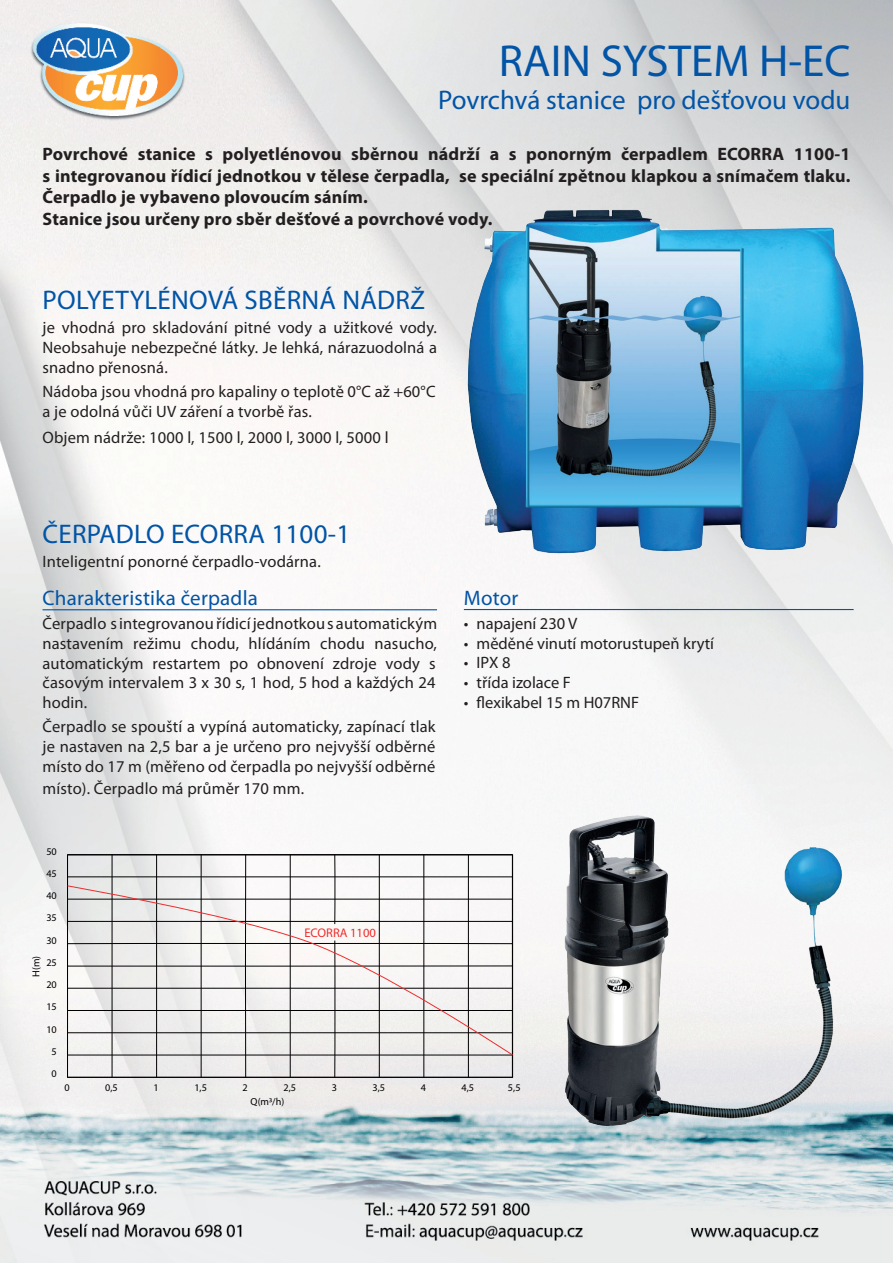
<style>
.page{position:relative;width:893px;height:1263px;background:#fff}
.page>*{position:absolute;margin:0;border:0;box-sizing:border-box;transform-origin:0 0}
.t1{font:45px "Myriad Pro";color:#0154a6}
.t2{font:27px "Myriad Pro";letter-spacing:.005em;color:#0154a6}
.t3{font:21px "Myriad Pro";letter-spacing:.01em;color:#0154a6}
.t4{font:700 18px/21.6px "Myriad Pro";letter-spacing:.01em;color:#231f20}
.t5{font:16.5px/19.8px "Myriad Pro";letter-spacing:.01em;color:#231f20;text-align:justify}
.t6{font:12.6px "Myriad Pro";color:#ee2d2d}
.t7{font:10.2px/22.2px "Myriad Pro";color:#000001;text-align:center}
</style>
<div class="page">
<img style="left:0;top:0;width:893px;height:1263px">
<hr style="left:43px;top:609px;width:394px;height:1px;background:#0154a6">
<img style="left:418px;top:196px;width:466px;height:388px">
<svg style="left:69px;top:856px;width:442px;height:220px"></svg>
<hr style="left:201px;top:854px;width:1px;height:223px;background:#000001">
<hr style="left:156px;top:854px;width:1px;height:223px;background:#000001">
<hr style="left:112px;top:854px;width:1px;height:223px;background:#000001">
<hr style="left:468px;top:854px;width:1px;height:223px;background:#000001">
<svg style="left:67px;top:885px;width:446px;height:171px"></svg>
<hr style="left:464px;top:609px;width:390px;height:1px;background:#0154a6">
<img style="left:537px;top:801px;width:313px;height:337px">
<h1 class="t1" style="left:499px;top:33px;width:353px">RAIN SYSTEM H-EC</h1>
<h2 class="t2" style="left:438px;top:83px;width:414px">Povrchvá stanice pro dešťovou vodu</h2>
<p class="t4" style="left:43px;top:143px;width:809px">Povrchové stanice s polyetlénovou sběrnou nádrží a s ponorným čerpadlem ECORRA 1100-1 s integrovanou řídicí jednotkou v tělese čerpadla, se speciální zpětnou klapkou a snímačem tlaku.<br>Čerpadlo je vybaveno plovoucím sáním.<br>Stanice jsou určeny pro sběr dešťové a povrchové vody.</p>
<h2 class="t2" style="left:43px;top:284px;width:384px">POLYETYLÉNOVÁ SBĚRNÁ NÁDRŽ</h2>
<p class="t5" style="left:43px;top:318px;width:396px">je vhodná pro skladování pitné vody a užitkové vody.<br>Neobsahuje nebezpečné látky. Je lehká, nárazuodolná a snadno přenosná.</p>
<p class="t5" style="left:43px;top:381px;width:395px">Nádoba jsou vhodná pro kapaliny o teplotě 0°C až +60°C a je odolná vůči UV záření a tvorbě řas.</p>
<p class="t5" style="left:43px;top:427px;width:348px">Objem nádrže: 1000 l, 1500 l, 2000 l, 3000 l, 5000 l</p>
<h2 class="t2" style="left:43px;top:517px;width:309px">ČERPADLO ECORRA 1100-1</h2>
<p class="t5" style="left:43px;top:551px;width:280px">Inteligentní ponorné čerpadlo-vodárna.</p>
<p class="t3" style="left:43px;top:585px;width:217px">Charakteristika čerpadla</p>
<p class="t5" style="left:43px;top:613px;width:396px">Čerpadlo s integrovanou řídicí jednotkou s automatickým nastavením režimu chodu, hlídáním chodu nasucho, automatickým restartem po obnovení zdroje vody s časovým intervalem 3 x 30 s, 1 hod, 5 hod a každých 24 hodin.</p>
<p class="t5" style="left:43px;top:717px;width:395px">Čerpadlo se spouští a vypíná automaticky, zapínací tlak je nastaven na 2,5 bar a je určeno pro nejvyšší odběrné místo do 17 m (měřeno od čerpadla po nejvyšší odběrné</p>
<p class="t5" style="left:43px;top:778px;width:263px">místo). Čerpadlo má průměr 170 mm.</p>
<p class="t7" style="left:46px;top:840px;width:12px">50<br>45<br>40<br>35<br>30<br>25<br>20<br>15<br>10<br>5<br>0</p>
<p class="t7" style="left:25px;top:976px;width:22px;rotate:-90deg">H(m)</p>
<p class="t6" style="left:304px;top:925px;width:73px">ECORRA 1100</p>
<p class="t3" style="left:464px;top:585px;width:56px">Motor</p>
<p class="t5" style="left:464px;top:613px;width:115px">• napajení 230 V</p>
<p class="t5" style="left:464px;top:633px;width:252px">• měděné vinutí motorustupeň krytí</p>
<p class="t5" style="left:464px;top:653px;width:48px">• IPX 8</p>
<p class="t5" style="left:464px;top:672px;width:109px">• třída izolace F</p>
<p class="t5" style="left:464px;top:692px;width:177px">• flexikabel 15 m H07RNF</p>
<p class="t7" style="left:64px;top:1077px;width:7px">0</p>
<p class="t7" style="left:105px;top:1077px;width:14px">0,5</p>
<p class="t7" style="left:154px;top:1077px;width:7px">1</p>
<p class="t7" style="left:194px;top:1077px;width:14px">1,5</p>
<p class="t7" style="left:243px;top:1077px;width:7px">2</p>
<p class="t7" style="left:283px;top:1077px;width:14px">2,5</p>
<p class="t7" style="left:332px;top:1077px;width:7px">3</p>
<p class="t7" style="left:373px;top:1077px;width:14px">3,5</p>
<p class="t7" style="left:421px;top:1077px;width:7px">4</p>
<p class="t7" style="left:462px;top:1077px;width:14px">4,5</p>
<p class="t7" style="left:508px;top:1077px;width:14px">5,5</p>
<p class="t7" style="left:251px;top:1091px;width:35px">Q(m3/h)</p>
</div>
